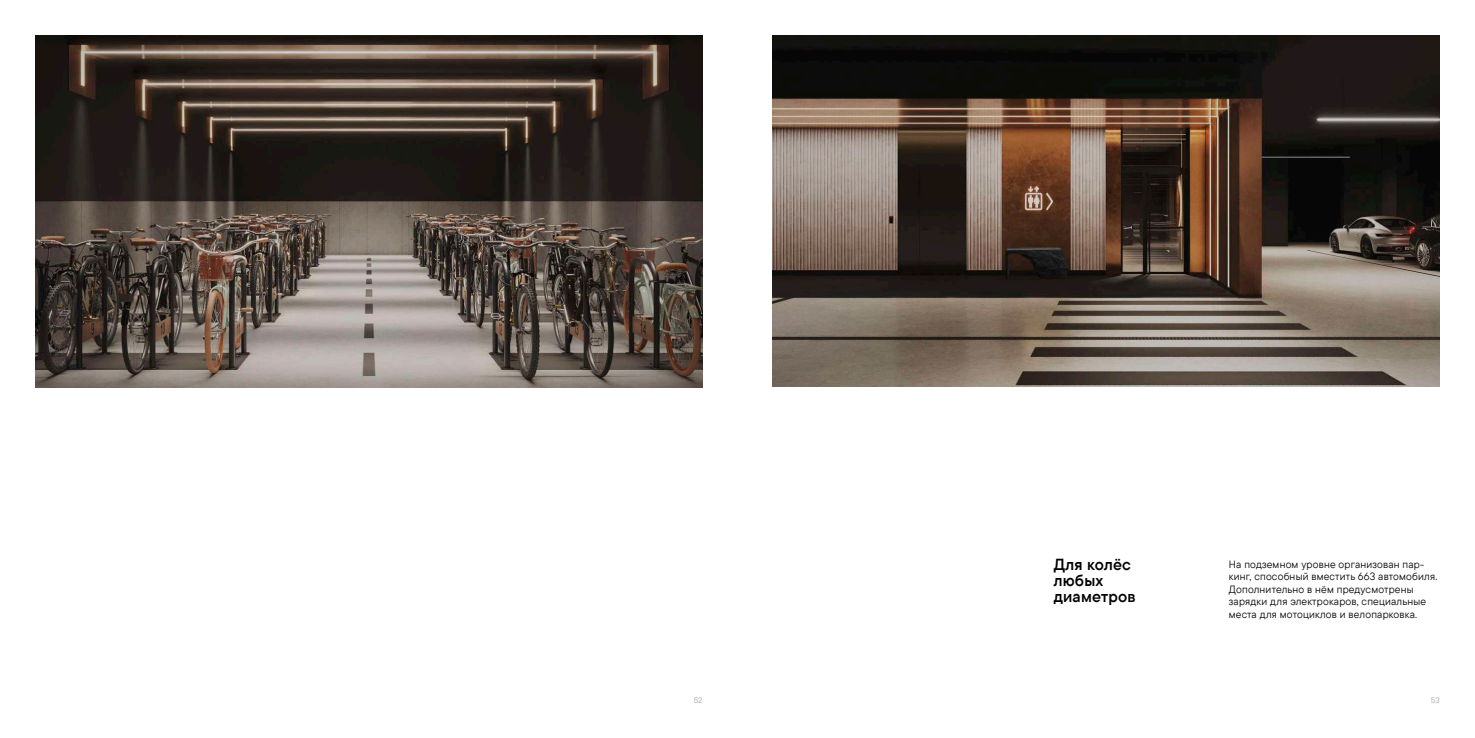
<style>
.page{position:relative;width:1475px;height:738px;background:#fff}
.page>*{position:absolute;margin:0;border:0;box-sizing:border-box;transform-origin:0 0}
.t1{font:16px/16px "TT Commons Pro Db";letter-spacing:.015em;color:#000}
.t2{font:10.5px/12.5px "TT Commons Pro";letter-spacing:.02em;color:#000}
.t3{font:500 8px "TT Commons Pro Trl";color:#b4b4b4}
</style>
<div class="page">
<img style="left:35px;top:36px;width:667px;height:351px">
<img style="left:772px;top:35px;width:667px;height:351px">
<h1 class="t1" style="left:1053px;top:556px;width:83px">Для колёс любых диаметров</h1>
<p class="t2" style="left:1228px;top:557px;width:210px">На подземном уровне организован пар&shy;кинг, способный вместить 663 автомобиля.<br>Дополнительно в нём предусмотрены зарядки для электрокаров, специальные места для мотоциклов и велопарковка.</p>
<p class="t3" style="left:693px;top:694px;width:10px">52</p>
<p class="t3" style="left:1430px;top:695px;width:10px">53</p>
</div>
